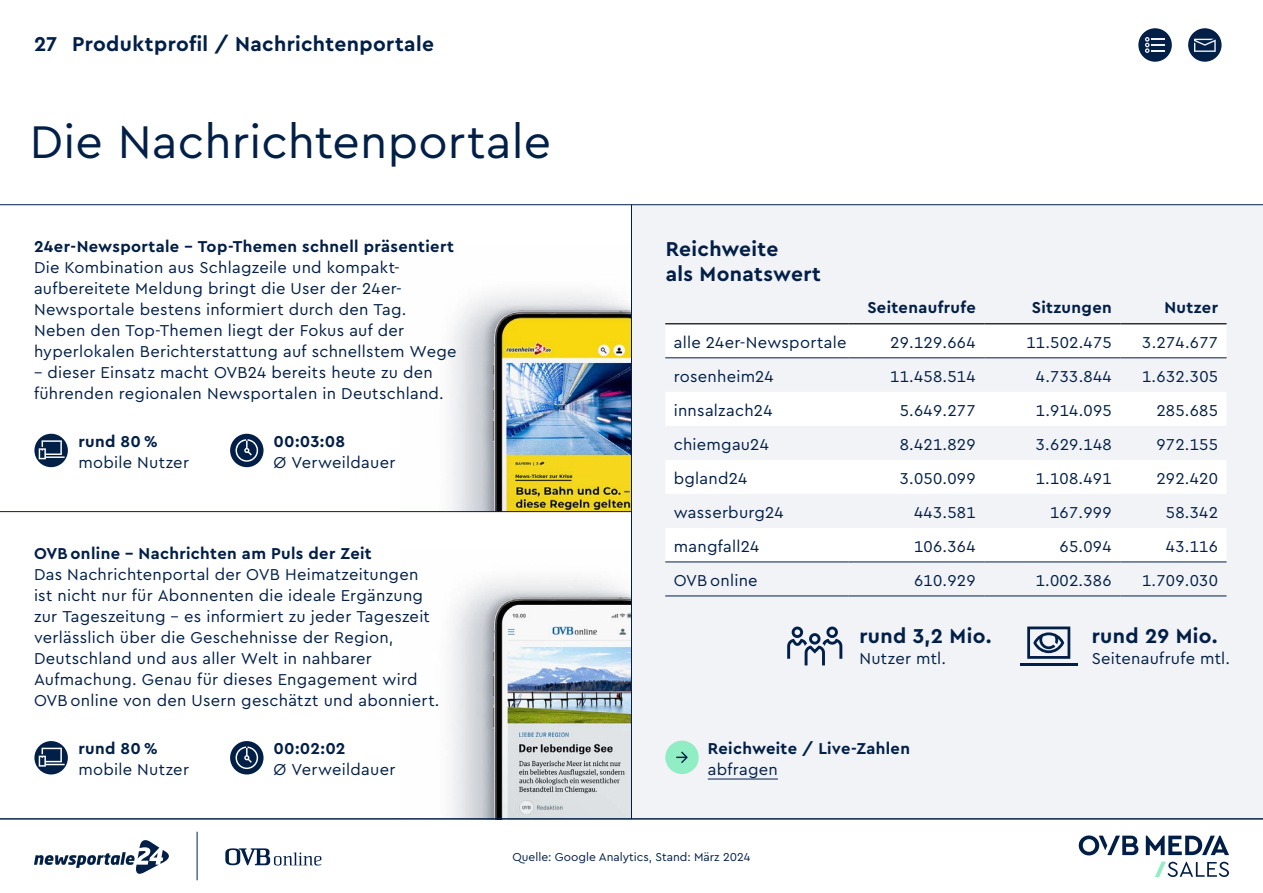
<style>
.page{position:relative;width:1263px;height:893px;background:#fff}
.page>*{position:absolute;margin:0;border:0;box-sizing:border-box;transform-origin:0 0}
.t1{font:48px "Cera Pro";letter-spacing:.005em;color:#021f47}
.t2{font:700 21px/25.2px "Cera Pro";letter-spacing:.015em;color:#021f47}
.t3{font:16.5px/21px "Cera Pro";letter-spacing:.015em;color:#021f47}
.t4{font:700 16.5px "Cera Pro";letter-spacing:.02em;color:#021f47}
.t5{font:12px "Cera Pro";color:#021f47}
</style>
<div class="page">
<div style="left:1188px;top:28px;width:33px;height:34px;background:#021f47;border-radius:50%"></div>
<svg style="left:1194px;top:39px;width:22px;height:13px"></svg>
<div style="left:1138px;top:28px;width:34px;height:34px;background:#021f47;border-radius:50%"></div>
<svg style="left:1145px;top:37px;width:19px;height:16px"></svg>
<img style="left:401px;top:578px;width:230px;height:241px">
<img style="left:450px;top:292px;width:181px;height:219px">
<div style="left:631px;top:205px;width:632px;height:614px;background:#f1f3f7"></div>
<hr style="left:197px;top:832px;width:1px;height:48px;background:#021f47">
<svg style="left:225px;top:848px;width:96px;height:17px"></svg>
<svg style="left:665px;top:324px;width:561px;height:238px;fill:#fff"></svg>
<hr style="left:665px;top:358px;width:183px;height:1px;background:#021f47">
<hr style="left:848px;top:358px;width:136px;height:1px;background:#021f47">
<hr style="left:984px;top:358px;width:136px;height:1px;background:#021f47">
<hr style="left:1120px;top:358px;width:106px;height:1px;background:#021f47">
<hr style="left:665px;top:596px;width:183px;height:1px;background:#021f47">
<hr style="left:848px;top:596px;width:136px;height:1px;background:#021f47">
<hr style="left:984px;top:596px;width:136px;height:1px;background:#021f47">
<hr style="left:1120px;top:596px;width:106px;height:1px;background:#021f47">
<hr style="left:665px;top:562px;width:183px;height:1px;background:#021f47">
<hr style="left:848px;top:562px;width:136px;height:1px;background:#021f47">
<hr style="left:984px;top:562px;width:136px;height:1px;background:#021f47">
<hr style="left:1120px;top:562px;width:106px;height:1px;background:#021f47">
<hr style="left:665px;top:323px;width:183px;height:1px;background:#000">
<hr style="left:848px;top:323px;width:136px;height:1px;background:#000">
<hr style="left:984px;top:323px;width:136px;height:1px;background:#000">
<hr style="left:1120px;top:323px;width:106px;height:1px;background:#000">
<hr style="left:708px;top:779px;width:70px;height:1px;background:#021f47">
<div style="left:230px;top:741px;width:34px;height:33px;background:#021f47;border-radius:50%"></div>
<svg style="left:236px;top:746px;width:22px;height:23px"></svg>
<svg style="left:34px;top:741px;width:34px;height:33px"></svg>
<svg style="left:39px;top:748px;width:26px;height:19px"></svg>
<div style="left:230px;top:434px;width:34px;height:33px;background:#021f47;border-radius:50%"></div>
<svg style="left:236px;top:439px;width:22px;height:23px"></svg>
<div style="left:34px;top:434px;width:34px;height:33px;background:#021f47;border-radius:50%"></div>
<svg style="left:39px;top:440px;width:26px;height:19px"></svg>
<div style="left:665px;top:741px;width:34px;height:33px;background:#91edc4;border-radius:50%"></div>
<svg style="left:676px;top:751px;width:12px;height:12px"></svg>
<svg style="left:787px;top:626px;width:55px;height:39px"></svg>
<hr style="left:1020px;top:663px;width:57px;height:2px;background:#021f47">
<svg style="left:1027px;top:626px;width:43px;height:33px"></svg>
<svg style="left:34px;top:840px;width:135px;height:34px"></svg>
<svg style="left:1079px;top:835px;width:59px;height:20px"></svg>
<svg style="left:1146px;top:836px;width:83px;height:19px"></svg>
<svg style="left:1155px;top:862px;width:74px;height:15px"></svg>
<hr style="left:631px;top:205px;width:1px;height:614px;background:#021f47">
<hr style="left:0;top:204px;width:1263px;height:1px;background:#021f47">
<hr style="left:0;top:511px;width:631px;height:1px;background:#021f47">
<hr style="left:0;top:819px;width:1263px;height:1px;background:#021f47">
<p class="t2" style="left:34px;top:30px;width:25px">2 74</p>
<p class="t2" style="left:72px;top:30px;width:363px">Produktprofil / Nachrichtenportale</p>
<h1 class="t1" style="left:30px;top:110px;width:523px">Die Nachrichtenportale</h1>
<p class="t4" style="left:34px;top:236px;width:421px">24er-Newsportale - Top-Themen schnell präsentiert</p>
<p class="t3" style="left:34px;top:257px;width:424px">Die Kombination aus Schlagzeile und kompakt&shy;aufbereitete Meldung bringt die User der 24er-Newsportale bestens informiert durch den Tag.<br>Neben den Top-Themen liegt der Fokus auf der hyperlokalen Berichterstattung auf schnellstem Wege</p>
<p class="t3" style="left:34px;top:362px;width:411px">– dieser Einsatz macht OVB24 bereits heute zu den führenden regionalen Newsportalen in Deutschland.</p>
<p class="t4" style="left:78px;top:430px;width:81px">rund 80 %</p>
<p class="t3" style="left:78px;top:451px;width:112px">mobile Nutzer</p>
<p class="t4" style="left:273px;top:430px;width:73px">00:03:08</p>
<p class="t3" style="left:273px;top:451px;width:123px">Ø Verweildauer</p>
<p class="t4" style="left:34px;top:543px;width:339px">OVB online - Nachrichten am Puls der Zeit</p>
<p class="t3" style="left:34px;top:564px;width:407px">Das Nachrichtenportal der OVB Heimatzeitungen ist nicht nur für Abonnenten die ideale Ergänzung zur Tageszeitung – es informiert zu jeder Tageszeit verlässlich über die Geschehnisse der Region, Deutschland und aus aller Welt in nahbarer Aufmachung. Genau für dieses Engagement wird OVB online von den Usern geschätzt und abonniert.</p>
<p class="t4" style="left:78px;top:737px;width:81px">rund 80 %</p>
<p class="t3" style="left:78px;top:758px;width:112px">mobile Nutzer</p>
<p class="t4" style="left:273px;top:737px;width:74px">00:02:02</p>
<p class="t3" style="left:273px;top:758px;width:123px">Ø Verweildauer</p>
<p class="t2" style="left:666px;top:235px;width:157px">Reichweite<br>als Monatswert</p>
<p class="t4" style="left:867px;top:297px;width:110px">Seitenaufrufe</p>
<p class="t4" style="left:1032px;top:297px;width:81px">Sitzungen</p>
<p class="t4" style="left:1164px;top:297px;width:55px">Nutzer</p>
<p class="t3" style="left:674px;top:331px;width:174px">alle 24er-Newsportale</p>
<p class="t3" style="left:890px;top:331px;width:87px">29.129.664</p>
<p class="t3" style="left:1026px;top:331px;width:87px">11.502.475</p>
<p class="t3" style="left:1142px;top:331px;width:77px">3.274.677</p>
<p class="t3" style="left:674px;top:365px;width:101px">rosenheim24</p>
<p class="t3" style="left:890px;top:365px;width:87px">11.458.514</p>
<p class="t3" style="left:1036px;top:365px;width:77px">4.733.844</p>
<p class="t3" style="left:1142px;top:365px;width:77px">1.632.305</p>
<p class="t3" style="left:674px;top:399px;width:100px">innsalzach24</p>
<p class="t3" style="left:900px;top:399px;width:77px">5.649.277</p>
<p class="t3" style="left:1036px;top:399px;width:77px">1.914.095</p>
<p class="t3" style="left:1156px;top:399px;width:63px">285.685</p>
<p class="t3" style="left:674px;top:433px;width:96px">chiemgau24</p>
<p class="t3" style="left:900px;top:433px;width:77px">8.421.829</p>
<p class="t3" style="left:1036px;top:433px;width:77px">3.629.148</p>
<p class="t3" style="left:1156px;top:433px;width:63px">972.155</p>
<p class="t3" style="left:674px;top:467px;width:75px">bgland24</p>
<p class="t3" style="left:900px;top:467px;width:77px">3.050.099</p>
<p class="t3" style="left:1036px;top:467px;width:77px">1.108.491</p>
<p class="t3" style="left:1156px;top:467px;width:63px">292.420</p>
<p class="t3" style="left:674px;top:501px;width:111px">wasserburg24</p>
<p class="t3" style="left:914px;top:501px;width:63px">443.581</p>
<p class="t3" style="left:1050px;top:501px;width:63px">167.999</p>
<p class="t3" style="left:1166px;top:501px;width:54px">58.342</p>
<p class="t3" style="left:674px;top:535px;width:87px">mangfall24</p>
<p class="t3" style="left:914px;top:535px;width:63px">106.364</p>
<p class="t3" style="left:1059px;top:535px;width:54px">65.094</p>
<p class="t3" style="left:1166px;top:535px;width:54px">43.116</p>
<p class="t3" style="left:674px;top:569px;width:86px">OVB online</p>
<p class="t3" style="left:914px;top:569px;width:63px">610.929</p>
<p class="t3" style="left:1036px;top:569px;width:77px">1.002.386</p>
<p class="t3" style="left:1142px;top:569px;width:77px">1.709.030</p>
<p class="t2" style="left:859px;top:622px;width:134px">rund 3,2 Mio.</p>
<p class="t3" style="left:859px;top:647px;width:88px">Nutzer mtl.</p>
<p class="t4" style="left:708px;top:737px;width:204px">Reichweite / Live-Zahlen</p>
<p class="t3" style="left:708px;top:758px;width:72px">abfragen</p>
<p class="t2" style="left:1092px;top:622px;width:127px">rund 29 Mio.</p>
<p class="t3" style="left:1092px;top:647px;width:140px">Seitenaufrufe mtl.</p>
<p class="t5" style="left:512px;top:849px;width:239px">Quelle: Google Analytics, Stand: März 2024</p>
</div>
